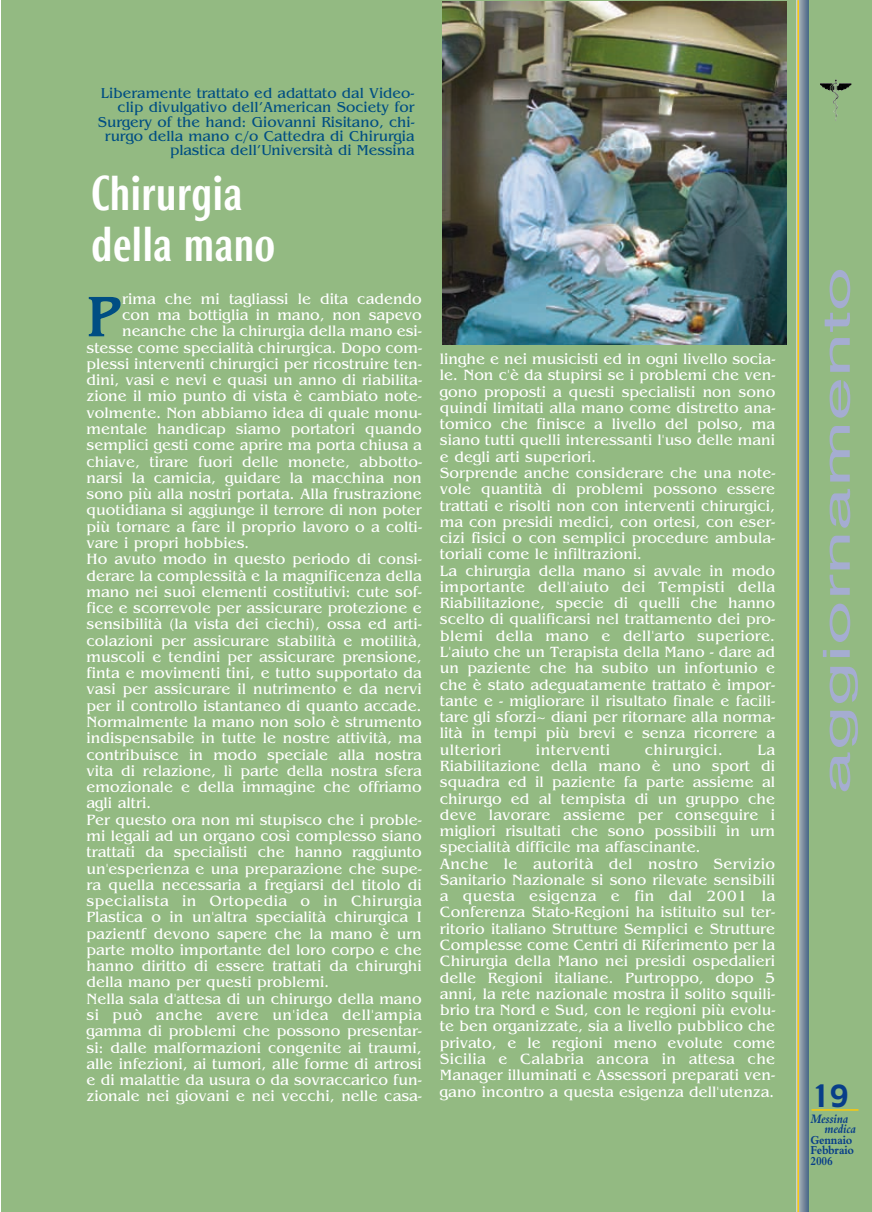
<style>
.page{position:relative;width:872px;height:1212px;background:#fff}
.page>*{position:absolute;margin:0;border:0;box-sizing:border-box;transform-origin:0 0}
.t1{font:57.15px "Benguiat";color:#004e83}
.t2{font:500 46.65px/50.4px "Bureau Roxy";color:#fff}
.t3{font:37.5px "Helvetica";color:#a5add1;scale:2.11 1}
.t4{font:30px "Gadget";color:#083e89}
.t5{font:15.6px/16.4px "Benguiat";color:#fff}
.t6{font:15.6px "Benguiat";letter-spacing:.025em;color:#fff}
.t7{font:15px/14.2px "Benguiat";color:#004e83;text-align:right}
.t8{font:italic 700 13.5px/10.5px "Bembo";letter-spacing:-.015em;color:#083e89;scale:.9 1}
.t9{font:700 12.75px/10.5px "Bembo";letter-spacing:-.015em;color:#083e89;scale:.9 1}
</style>
<div class="page">
<div style="left:1px;top:0;width:870px;height:1212px;background:#93ba82"></div>
<img style="left:443px;top:1px;width:343px;height:343px">
<hr style="left:808px;top:0;width:1px;height:1212px;background:#375492">
<hr style="left:807px;top:0;width:1px;height:1212px;background:#435c98">
<hr style="left:806px;top:0;width:1px;height:1212px;background:#54669f">
<hr style="left:805px;top:0;width:1px;height:1212px;background:#606ea5">
<hr style="left:804px;top:0;width:1px;height:1212px;background:#6e78ab">
<hr style="left:803px;top:0;width:1px;height:1212px;background:#7b83b2">
<hr style="left:802px;top:0;width:1px;height:1212px;background:#888eba">
<hr style="left:801px;top:0;width:1px;height:1212px;background:#959cc2">
<hr style="left:800px;top:0;width:1px;height:1212px;background:#a4a8ca">
<hr style="left:799px;top:0;width:1px;height:1212px;background:#b3b7d4">
<hr style="left:796px;top:0;width:1px;height:1212px;background:#e1e2ee">
<hr style="left:797px;top:0;width:2px;height:1212px;background:#feca0a">
<img style="left:833px;top:79px;width:4px;height:38px">
<hr style="left:811px;top:1109px;width:47px;height:2px;background:#feca0a">
<p class="t7" style="left:98px;top:86px;width:318px">Liberamente trattato ed adattato dal Video&shy;clip divulgativo dell»American Society for Surgery of the hand: Giovanni Risitano, chi&shy;rurgo della mano c/o Cattedra di Chirurgia plastica dell»Università di Messina</p>
<h2 class="t2" style="left:91px;top:169px;width:186px">Chirurgia della mano</h2>
<h1 class="t1" style="left:87px;top:285px;width:34px">P</h1>
<p class="t5" style="left:122px;top:290px;width:301px">rima che mi tagliassi le dita cadendo</p>
<p class="t5" style="left:122px;top:307px;width:301px">con ma bottiglia in mano, non sapevo</p>
<p class="t5" style="left:122px;top:323px;width:301px">neanche che la chirurgia della mano esi-</p>
<p class="t5" style="left:87px;top:339px;width:337px">stesse come specialità chirurgica. Dopo com-</p>
<p class="t5" style="left:87px;top:356px;width:337px">plessi interventi chirurgici per ricostruire ten-</p>
<p class="t5" style="left:87px;top:372px;width:337px">dini, vasi e nevi e quasi un anno di riabilita-</p>
<p class="t5" style="left:87px;top:388px;width:337px">zione il mio punto di vista è cambiato note-</p>
<p class="t5" style="left:87px;top:404px;width:337px">volmente. Non abbiamo idea di quale monu-</p>
<p class="t5" style="left:87px;top:421px;width:337px">mentale handicap siamo portatori quando</p>
<p class="t5" style="left:87px;top:437px;width:337px">semplici gesti come aprire ma porta chiusa a</p>
<p class="t5" style="left:87px;top:453px;width:337px">chiave, tirare fuori delle monete, abbotto-</p>
<p class="t5" style="left:87px;top:469px;width:337px">narsi la camicia, guidare la macchina non</p>
<p class="t5" style="left:87px;top:486px;width:337px">sono più alla nostri portata. Alla frustrazione</p>
<p class="t5" style="left:87px;top:502px;width:337px">quotidiana si aggiunge il terrore di non poter</p>
<p class="t5" style="left:87px;top:518px;width:337px">più tornare a fare il proprio lavoro o a colti-</p>
<p class="t5" style="left:87px;top:535px;width:164px">vare i propri hobbies.</p>
<p class="t5" style="left:87px;top:551px;width:337px">Ho avuto modo in questo periodo di consi-</p>
<p class="t5" style="left:87px;top:567px;width:337px">derare la complessità e la magnificenza della</p>
<p class="t5" style="left:87px;top:583px;width:337px">mano nei suoi elementi costitutivi: cute sof-</p>
<p class="t5" style="left:87px;top:600px;width:337px">fice e scorrevole per assicurare protezione e</p>
<p class="t5" style="left:87px;top:616px;width:337px">sensibilità (la vista dei ciechi), ossa ed arti-</p>
<p class="t5" style="left:87px;top:632px;width:337px">colazioni per assicurare stabilità e motilità,</p>
<p class="t5" style="left:87px;top:648px;width:337px">muscoli e tendini per assicurare prensione,</p>
<p class="t5" style="left:87px;top:665px;width:337px">finta e movimenti tini, e tutto supportato da</p>
<p class="t5" style="left:87px;top:681px;width:337px">vasi per assicurare il nutrimento e da nervi</p>
<p class="t5" style="left:87px;top:697px;width:337px">per il controllo istantaneo di quanto accade.</p>
<p class="t5" style="left:87px;top:714px;width:337px">Normalmente la mano non solo è strumento</p>
<p class="t5" style="left:87px;top:730px;width:337px">indispensabile in tutte le nostre attività, ma</p>
<p class="t5" style="left:87px;top:746px;width:337px">contribuisce in modo speciale alla nostra</p>
<p class="t5" style="left:87px;top:762px;width:337px">vita di relazione, lì parte della nostra sfera</p>
<p class="t5" style="left:87px;top:779px;width:337px">emozionale e della immagine che offriamo</p>
<p class="t5" style="left:87px;top:795px;width:66px">agli altri.</p>
<p class="t5" style="left:87px;top:811px;width:337px">Per questo ora non mi stupisco che i proble-</p>
<p class="t5" style="left:87px;top:827px;width:337px">mi legali ad un organo così complesso siano</p>
<p class="t5" style="left:87px;top:844px;width:337px">trattati da specialisti che hanno raggiunto</p>
<p class="t5" style="left:87px;top:860px;width:337px">un'esperienza e una preparazione che supe-</p>
<p class="t5" style="left:87px;top:876px;width:337px">ra quella necessaria a fregiarsi del titolo di</p>
<p class="t6" style="left:87px;top:892px;width:337px">specialista in Ortopedia o in Chirurgia</p>
<p class="t5" style="left:87px;top:909px;width:337px">Plastica o in un'altra specialità chirurgica I</p>
<p class="t5" style="left:87px;top:925px;width:337px">pazientf devono sapere che la mano è urn</p>
<p class="t5" style="left:87px;top:941px;width:337px">parte molto importante del loro corpo e che</p>
<p class="t5" style="left:87px;top:958px;width:337px">hanno diritto di essere trattati da chirurghi</p>
<p class="t5" style="left:87px;top:974px;width:244px">della mano per questi problemi.</p>
<p class="t5" style="left:87px;top:990px;width:337px">Nella sala d'attesa di un chirurgo della mano</p>
<p class="t6" style="left:87px;top:1006px;width:337px">si può anche avere un'idea dell'ampia</p>
<p class="t5" style="left:87px;top:1023px;width:337px">gamma di problemi che possono presentar-</p>
<p class="t5" style="left:87px;top:1039px;width:337px">si: dalle malformazioni congenite ai traumi,</p>
<p class="t5" style="left:87px;top:1055px;width:337px">alle infezioni, ai tumori, alle forme di artrosi</p>
<p class="t5" style="left:87px;top:1072px;width:337px">e di malattie da usura o da sovraccarico fun-</p>
<p class="t5" style="left:87px;top:1088px;width:337px">zionale nei giovani e nei vecchi, nelle casa-</p>
<p class="t5" style="left:440px;top:351px;width:337px">linghe e nei musicisti ed in ogni livello socia&shy;le. Non c'è da stupirsi se i problemi che ven&shy;gono proposti a questi specialisti non sono quindi limitati alla mano come distretto ana&shy;tomico che finisce a livello del polso, ma siano tutti quelli interessanti l'uso delle mani e degli arti superiori.<br>Sorprende anche considerare che una note&shy;vole quantità di problemi possono essere trattati e risolti non con interventi chirurgici, ma con presidi medici, con ortesi, con eser&shy;cizi fisici o con semplici procedure ambula&shy;toriali come le infiltrazioni.<br>La chirurgia della mano si avvale in modo importante dell'aiuto dei Tempisti della Riabilitazione, specie di quelli che hanno scelto di qualificarsi nel trattamento dei pro&shy;blemi della mano e dell'arto superiore.<br>L'aiuto che un Terapista della Mano - dare ad un paziente che ha subito un infortunio e che è stato adeguatamente trattato è impor&shy;tante e - migliorare il risultato finale e facili&shy;tare gli sforzi~ diani per ritornare alla norma&shy;lità in tempi più brevi e senza ricorrere a ulteriori</p>
<p class="t6" style="left:536px;top:741px;width:76px">interventi</p>
<p class="t6" style="left:645px;top:741px;width:80px">chirurgici.</p>
<p class="t5" style="left:440px;top:741px;width:337px;text-indent:317px">La Riabilitazione della mano è uno sport di squadra ed il paziente fa parte assieme al chirurgo ed al tempista di un gruppo che deve lavorare assieme per conseguire i migliori risultati che sono possibili in urn specialità difficile ma affascinante.<br>Anche le autorità del nostro Servizio Sanitario Nazionale si sono rilevate sensibili a questa esigenza e fin dal 2001 la Conferenza Stato-Regioni ha istituito sul ter&shy;ritorio italiano Strutture Semplici e Strutture Complesse come Centri di Riferimento per la Chirurgia della Mano nei presidi ospedalieri delle Regioni italiane. Purtroppo, dopo 5 anni, la rete nazionale mostra il solito squili&shy;brio tra Nord e Sud, con le regioni più evolu&shy;te ben organizzate, sia a livello pubblico che privato, e le regioni meno evolute come Sicilia e Calabria ancora in attesa che Manager illuminati e Assessori preparati ven&shy;gano incontro a questa esigenza dell'utenza.</p>
<h3 class="t3" style="left:823px;top:794px;width:251px;rotate:-90deg">aggiornamento</h3>
<h3 class="t4" style="left:812px;top:1079px;width:38px">19</h3>
<p class="t8" style="left:824px;top:1114px;width:36px;text-indent:-14px">Messina medica</p>
<p class="t9" style="left:810px;top:1135px;width:50px">Gennaio<br>Febbraio<br>2006</p>
</div>
